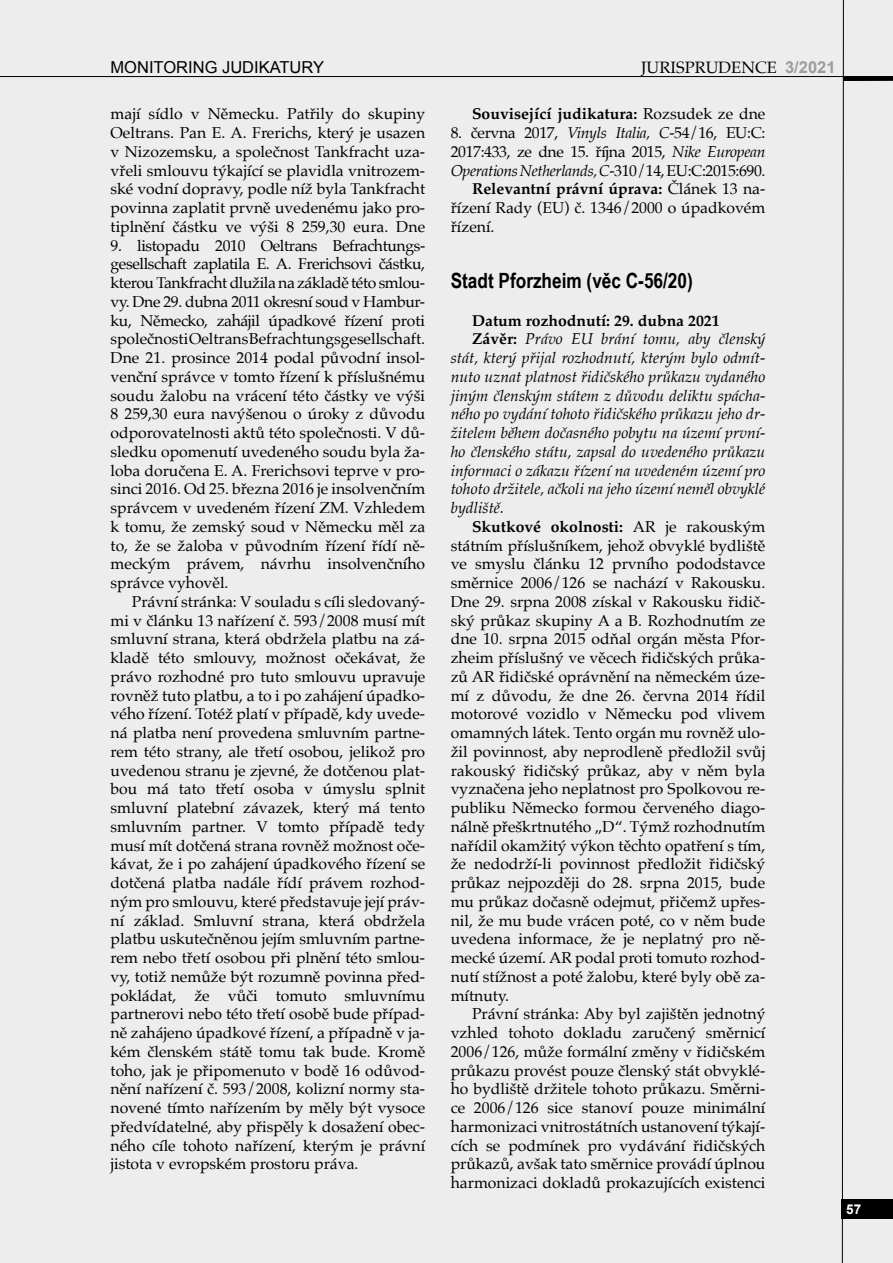
<style>
.page{position:relative;width:893px;height:1263px;background:#ededed}
.page>*{position:absolute;margin:0;border:0;box-sizing:border-box;transform-origin:0 0}
.titulek_14_17{font:700 21px "Arial Narrow";color:#000}
.t1{font:16.5px "Arial";color:#000}
.t2{font:16.5px "Palatino";color:#000}
.t3{font:15.75px/18.8px "Palatino";color:#000;text-align:justify}
.t4{font:italic 15.75px/18.8px "Palatino";color:#000;text-align:justify}
.t5{font:700 15.75px "Palatino";color:#000}
.t6{font:700 13.5px "Arial";color:#fff}
.s1{font-family:"Arial";font-weight:700;color:#9d9d9c}
.s2{font-weight:400}
.s3{font-style:italic}
.s4{font-weight:700}
.s5{font-weight:700;font-style:normal}
</style>
<div class="page">
<svg style="left:842px;top:0;width:2px;height:1263px;background:#767676"></svg>
<hr style="left:0;top:76px;width:893px;height:1px;background:#000">
<hr style="left:843px;top:77px;width:50px;height:4px;background:#000">
<div style="left:842px;top:1199px;width:51px;height:19px;background:#000"></div>
<p class="t1" style="left:111px;top:57px;width:215px">MONITORING JUDIKATURY</p>
<p class="t2" style="left:641px;top:54px;width:196px">JURISPRUDENCE <span class="s1">3/2021</span></p>
<p class="t3" style="left:111px;top:104px;width:316px">mají sídlo v Německu. Patřily do skupiny Oeltrans. Pan E. A. Frerichs, který je usazen v Nizozemsku, a společnost Tankfracht uza&shy;vřeli smlouvu týkající se plavidla vnitrozem&shy;ské vodní dopravy, podle níž byla Tankfracht povinna zaplatit prvně uvedenému jako pro&shy;tiplnění částku ve výši 8 259,30 eura. Dne</p>
<p class="t3" style="left:111px;top:236px;width:316px">9. listopadu 2010 Oeltrans Befrachtungs&shy;gesellschaft zaplatila E. A. Frerichsovi částku, kterou Tankfracht dlužila na základě této smlou&shy;vy. Dne 29. dubna 2011 okresní soud v Hambur&shy;ku, Německo, zahájil úpadkové řízení proti společnostiOeltransBefrachtungsgesellschaft.<br>Dne 21. prosince 2014 podal původní insol&shy;venční správce v tomto řízení k příslušnému soudu žalobu na vrácení této částky ve výši 8 259,30 eura navýšenou o úroky z důvodu odporovatelnosti aktů této společnosti. V dů&shy;sledku opomenutí uvedeného soudu byla ža&shy;loba doručena E. A. Frerichsovi teprve v pro&shy;sinci 2016. Od 25. března 2016 je insolvenčním správcem v uvedeném řízení ZM. Vzhledem k tomu, že zemský soud v Německu měl za to, že se žaloba v původním řízení řídí ně&shy;meckým právem, návrhu insolvenčního správce vyhověl.</p>
<p class="t3" style="left:111px;top:592px;width:316px;text-indent:21px">Právní stránka: V souladu s cíli sledovaný&shy;mi v článku 13 nařízení č. 593/2008 musí mít smluvní strana, která obdržela platbu na zá&shy;kladě této smlouvy, možnost očekávat, že právo rozhodné pro tuto smlouvu upravuje rovněž tuto platbu, a to i po zahájení úpadko&shy;vého řízení. Totéž platí v případě, kdy uvede&shy;ná platba není provedena smluvním partne&shy;rem této strany, ale třetí osobou, jelikož pro uvedenou stranu je zjevné, že dotčenou plat&shy;bou má tato třetí osoba v úmyslu splnit smluvní platební závazek, který má tento smluvním partner. V tomto případě tedy musí mít dotčená strana rovněž možnost oče&shy;kávat, že i po zahájení úpadkového řízení se dotčená platba nadále řídí právem rozhod&shy;ným pro smlouvu, které představuje její práv&shy;ní základ. Smluvní strana, která obdržela platbu uskutečněnou jejím smluvním partne&shy;rem nebo třetí osobou při plnění této smlou&shy;vy, totiž nemůže být rozumně povinna před&shy;pokládat, že vůči tomuto smluvnímu partnerovi nebo této třetí osobě bude případ&shy;ně zahájeno úpadkové řízení, a případně v ja&shy;kém členském státě tomu tak bude. Kromě toho, jak je připomenuto v bodě 16 odůvod&shy;nění nařízení č. 593/2008, kolizní normy sta&shy;novené tímto nařízením by měly být vysoce předvídatelné, aby přispěly k dosažení obec&shy;ného cíle tohoto nařízení, kterým je právní jistota v evropském prostoru práva.</p>
<p class="t5" style="left:472px;top:100px;width:295px">Související judikatura: <span class="s2">Rozsudek ze dne</span></p>
<p class="t3" style="left:451px;top:123px;width:316px">8. června 2017, <span class="s3">Vinyls Italia, C</span>‑54/16, EU:C:<br>2017:433, ze dne 15. října 2015, <span class="s3">Nike European Operations Netherlands, C</span>‑310/14,EU:C:2015:690.</p>
<p class="t3" style="left:451px;top:179px;width:316px;text-indent:21px"><span class="s4">Relevantní právní úprava:</span> Článek 13 na&shy;řízení Rady (EU) č. 1346/2000 o úpadkovém řízení.</p>
<p class="titulek_14_17" style="left:451px;top:265px;width:244px">Stadt Pforzheim (věc C‑56/20)</p>
<p class="t5" style="left:472px;top:307px;width:249px">Datum rozhodnutí: 29. dubna 2021</p>
<p class="t4" style="left:451px;top:329px;width:316px;text-indent:21px"><span class="s5">Závěr:</span> Právo EU brání tomu, aby členský stát, který přijal rozhodnutí, kterým bylo odmít&shy;nuto uznat platnost řidičského průkazu vydaného jiným členským státem z důvodu deliktu spácha&shy;ného po vydání tohoto řidičského průkazu jeho dr&shy;žitelem během dočasného pobytu na území první&shy;ho členského státu, zapsal do uvedeného průkazu informaci o zákazu řízení na uvedeném území pro tohoto držitele, ačkoli na jeho území neměl obvyklé bydliště.</p>
<p class="t3" style="left:451px;top:517px;width:316px;text-indent:21px"><span class="s4">Skutkové okolnosti:</span> AR je rakouským státním příslušníkem, jehož obvyklé bydliště ve smyslu článku 12 prvního pododstavce směrnice 2006/126 se nachází v Rakousku.<br>Dne 29. srpna 2008 získal v Rakousku řidič&shy;ský průkaz skupiny A a B. Rozhodnutím ze dne 10. srpna 2015 odňal orgán města Pfor&shy;zheim příslušný ve věcech řidičských průka&shy;zů AR řidičské oprávnění na německém úze&shy;mí z důvodu, že dne 26. června 2014 řídil motorové vozidlo v Německu pod vlivem omamných látek. Tento orgán mu rovněž ulo&shy;žil povinnost, aby neprodleně předložil svůj rakouský řidičský průkaz, aby v něm byla vyznačena jeho neplatnost pro Spolkovou re&shy;publiku Německo formou červeného diago&shy;nálně přeškrtnutého „D“. Týmž rozhodnutím nařídil okamžitý výkon těchto opatření s tím, že nedodrží-li povinnost předložit řidičský průkaz nejpozději do 28. srpna 2015, bude mu průkaz dočasně odejmut, přičemž upřes&shy;nil, že mu bude vrácen poté, co v něm bude uvedena informace, že je neplatný pro ně&shy;mecké území. AR podal proti tomuto rozhod&shy;nutí stížnost a poté žalobu, které byly obě za&shy;mítnuty.</p>
<p class="t3" style="left:451px;top:1004px;width:316px;text-indent:21px">Právní stránka: Aby byl zajištěn jednotný vzhled tohoto dokladu zaručený směrnicí 2006/126, může formální změny v řidičském průkazu provést pouze členský stát obvyklé&shy;ho bydliště držitele tohoto průkazu. Směrni&shy;ce 2006/126 sice stanoví pouze minimální harmonizaci vnitrostátních ustanovení týkají&shy;cích se podmínek pro vydávání řidičských průkazů, avšak tato směrnice provádí úplnou harmonizaci dokladů prokazujících existenci</p>
<p class="t6" style="left:846px;top:1200px;width:17px">57</p>
</div>
